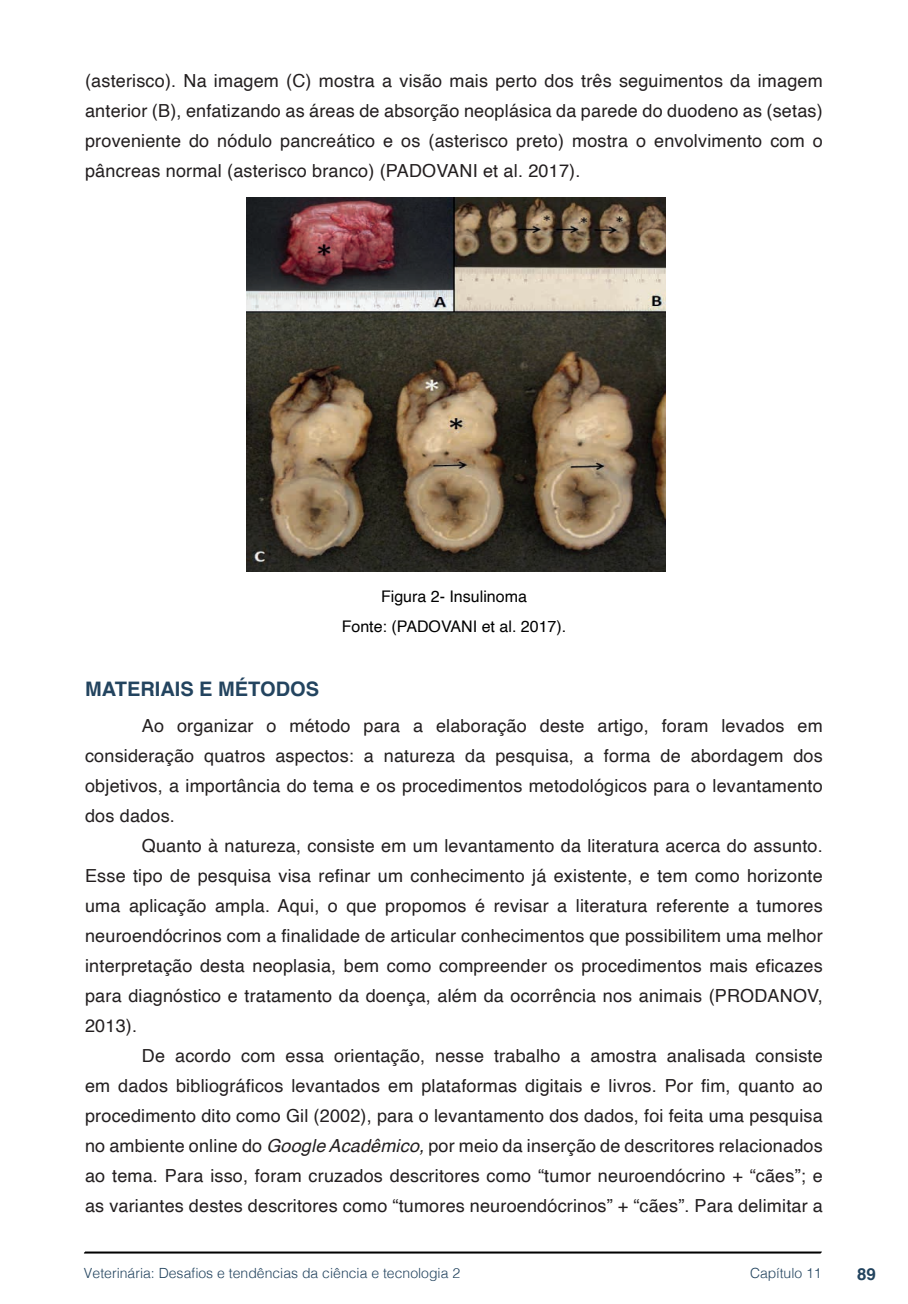
<style>
.page{position:relative;width:908px;height:1304px;background:#fff}
.page>*{position:absolute;margin:0;border:0;box-sizing:border-box;transform-origin:0 0}
.t1{font:700 20px "Helvetica";color:#23445f}
.t2{font:18px/30px "Helvetica";letter-spacing:.01em;color:#231f20;text-align:justify}
.t3{font:700 16.8px "Helvetica";color:#23445f}
.t4{font:16px/30.6px "Helvetica";color:#000;text-align:center}
.t5{font:300 14px "Helvetica";color:#23445f}
.s1{font-style:italic}
</style>
<div class="page">
<svg style="left:84px;top:1251px;width:737px;height:3px;background:#515151"></svg>
<img style="left:246px;top:197px;width:419px;height:374px">
<p class="t2" style="left:85px;top:66px;width:738px">(asterisco). Na imagem (C) mostra a visão mais perto dos três seguimentos da imagem anterior (B), enfatizando as áreas de absorção neoplásica da parede do duodeno as (setas) proveniente do nódulo pancreático e os (asterisco preto) mostra o envolvimento com o pâncreas normal (asterisco branco) (PADOVANI et al. 2017).</p>
<p class="t4" style="left:341px;top:581px;width:226px">Figura 2- Insulinoma<br>Fonte: (PADOVANI et al. 2017).</p>
<p class="t1" style="left:85px;top:677px;width:235px">MATERIAIS E MÉTODOS</p>
<p class="t2" style="left:85px;top:711px;width:738px;text-indent:57px">Ao organizar o método para a elaboração deste artigo, foram levados em consideração quatros aspectos: a natureza da pesquisa, a forma de abordagem dos objetivos, a importância do tema e os procedimentos metodológicos para o levantamento dos dados.</p>
<p class="t2" style="left:85px;top:831px;width:738px;text-indent:57px">Quanto à natureza, consiste em um levantamento da literatura acerca do assunto.<br>Esse tipo de pesquisa visa refinar um conhecimento já existente, e tem como horizonte uma aplicação ampla. Aqui, o que propomos é revisar a literatura referente a tumores neuroendócrinos com a finalidade de articular conhecimentos que possibilitem uma melhor interpretação desta neoplasia, bem como compreender os procedimentos mais eficazes para diagnóstico e tratamento da doença, além da ocorrência nos animais (PRODANOV, 2013).</p>
<p class="t2" style="left:85px;top:1041px;width:738px;text-indent:57px">De acordo com essa orientação, nesse trabalho a amostra analisada consiste em dados bibliográficos levantados em plataformas digitais e livros. Por fim, quanto ao procedimento dito como Gil (2002), para o levantamento dos dados, foi feita uma pesquisa no ambiente online do <span class="s1">Google Acadêmico,</span> por meio da inserção de descritores relacionados ao tema. Para isso, foram cruzados descritores como “tumor neuroendócrino + “cães”; e as variantes destes descritores como “tumores neuroendócrinos” + “cães”. Para delimitar a</p>
<p class="t5" style="left:84px;top:1261px;width:377px">Veterinária: Desafios e tendências da ciência e tecnologia 2</p>
<p class="t5" style="left:749px;top:1261px;width:73px">Capítulo 11</p>
<p class="t3" style="left:856px;top:1264px;width:20px">89</p>
</div>
